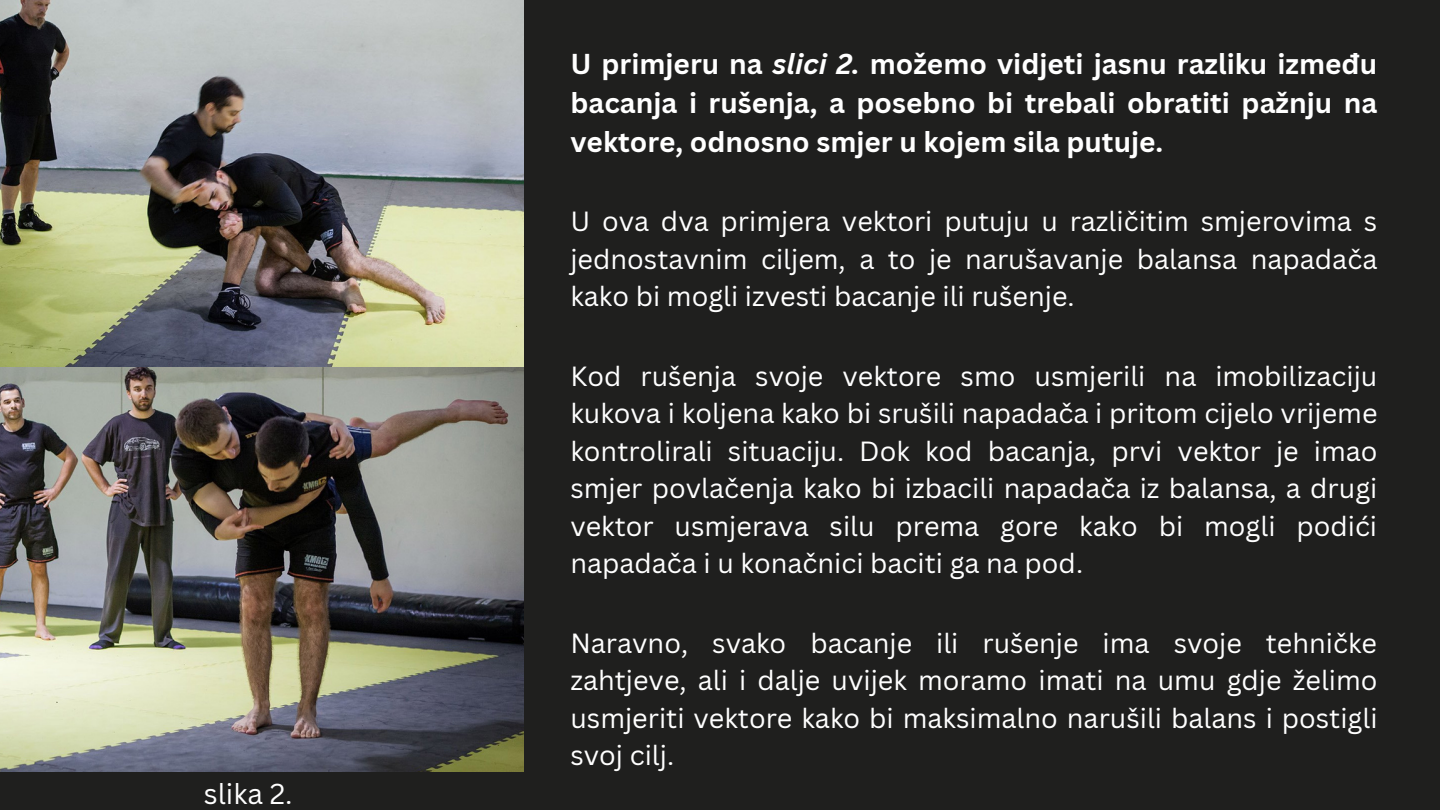
<style>
.page{position:relative;width:1440px;height:810px;background:#1f1f1e}
.page>*{position:absolute;margin:0;border:0;box-sizing:border-box;transform-origin:0 0}
.t1{font:700 28px/39px "Canva Sans";color:#fff;text-align:justify}
.t2{font:28px "Canva Sans";color:#fff}
.t3{font:27px/37.5px "Canva Sans";color:#fff;text-align:justify}
.s1{font-style:italic}
</style>
<div class="page">
<img style="left:0;top:366px;width:523px;height:406px">
<img style="left:0;top:0;width:524px;height:366px">
<p class="t2" style="left:204px;top:774px;width:90px">slika 2.</p>
<p class="t1" style="left:570px;top:43px;width:808px">U primjeru na <span class="s1">slici 2.</span> možemo vidjeti jasnu razliku između bacanja i rušenja, a posebno bi trebali obratiti pažnju na vektore, odnosno smjer u kojem sila putuje.</p>
<p class="t3" style="left:570px;top:202px;width:808px">U ova dva primjera vektori putuju u različitim smjerovima s jednostavnim ciljem, a to je narušavanje balansa napadača kako bi mogli izvesti bacanje ili rušenje.</p>
<p class="t3" style="left:570px;top:356px;width:809px">Kod rušenja svoje vektore smo usmjerili na imobilizaciju kukova i koljena kako bi srušili napadača i pritom cijelo vrijeme kontrolirali situaciju. Dok kod bacanja, prvi vektor je imao smjer povlačenja kako bi izbacili napadača iz balansa, a drugi vektor usmjerava silu prema gore kako bi mogli podići napadača i u konačnici baciti ga na pod.</p>
<p class="t3" style="left:570px;top:623px;width:809px">Naravno, svako bacanje ili rušenje ima svoje tehničke zahtjeve, ali i dalje uvijek moramo imati na umu gdje želimo usmjeriti vektore kako bi maksimalno narušili balans i postigli svoj cilj.</p>
</div>
